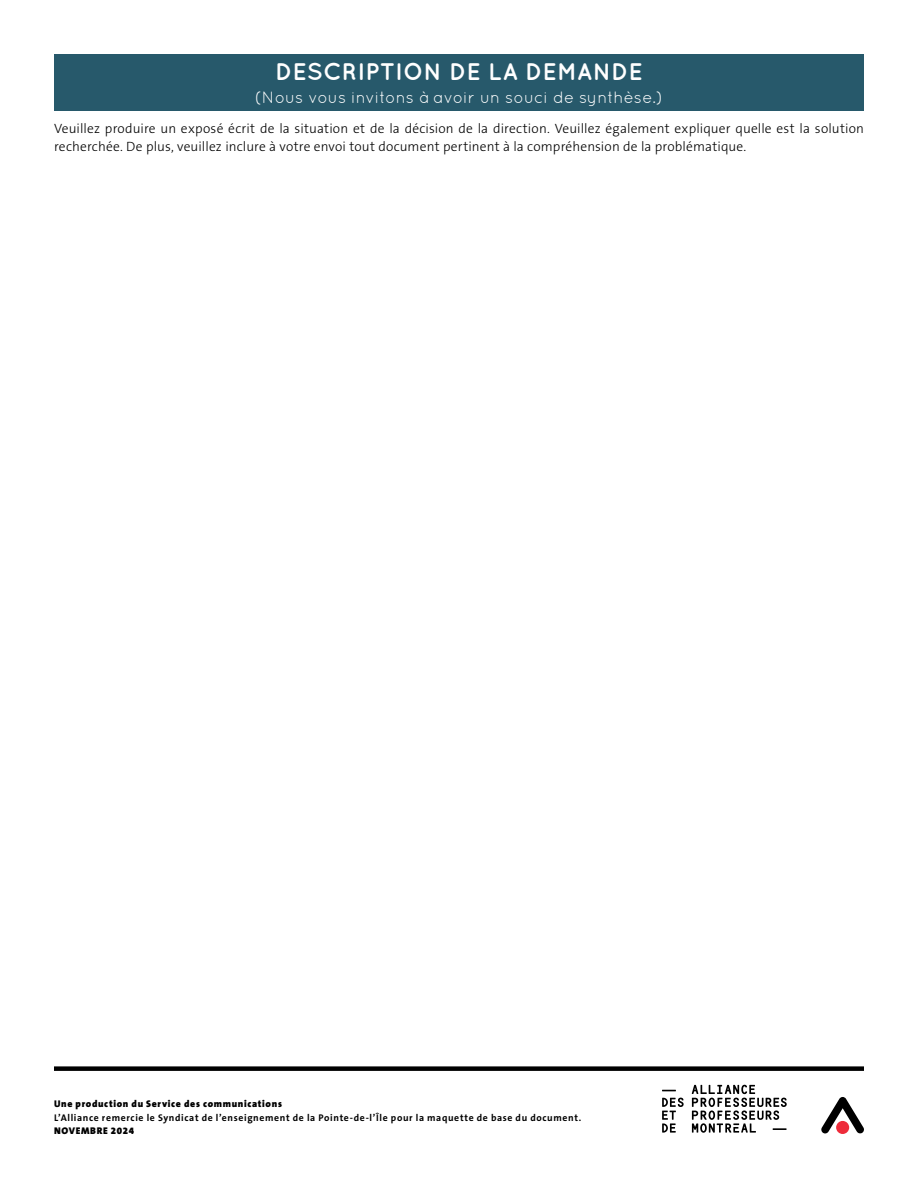
<style>
.page{position:relative;width:918px;height:1188px;background:#fff}
.page>*{position:absolute;margin:0;border:0;box-sizing:border-box;transform-origin:0 0}
.t1{font:700 24px "Quicksand";letter-spacing:.01em;color:#fff}
.t2{font:16.5px "Quicksand";color:#fff}
.t3{font:300 13.5px/18px "The Sans B3";letter-spacing:.01em;color:#000}
.t4{font:700 9.75px "The Sans B7";letter-spacing:.065em;color:#000}
.t5{font:900 9.75px "The Sans B9";letter-spacing:.07em;color:#000}
</style>
<div class="page">
<div style="left:54px;top:1066px;width:810px;height:5px;background:#000"></div>
<svg style="left:662px;top:1090px;width:14px;height:1px"></svg>
<svg style="left:662px;top:1098px;width:22px;height:35px"></svg>
<svg style="left:692px;top:1085px;width:95px;height:48px"></svg>
<svg style="left:821px;top:1097px;width:43px;height:37px"></svg>
<div style="left:54px;top:54px;width:810px;height:57px;background:#27596b"></div>
<h1 class="t1" style="left:275px;top:58px;width:369px">DESCRIPTION DE LA DEMANDE</h1>
<p class="t2" style="left:255px;top:88px;width:409px">(Nous vous invitons à avoir un souci de synthèse.)</p>
<p class="t3" style="left:54px;top:120px;width:812px">Veuillez produire un exposé écrit de la situation et de la décision de la direction. Veuillez également expliquer quelle est la solution recherchée. De plus, veuillez inclure à votre envoi tout document pertinent à la compréhension de la problématique.</p>
<p class="t5" style="left:54px;top:1098px;width:229px">Une production du Service des communications</p>
<p class="t4" style="left:54px;top:1112px;width:529px">L’Alliance remercie le Syndicat de l’enseignement de la Pointe-de-l’Île pour la maquette de base du document.</p>
<p class="t5" style="left:54px;top:1125px;width:82px">NOVEMBRE 2024</p>
</div>
